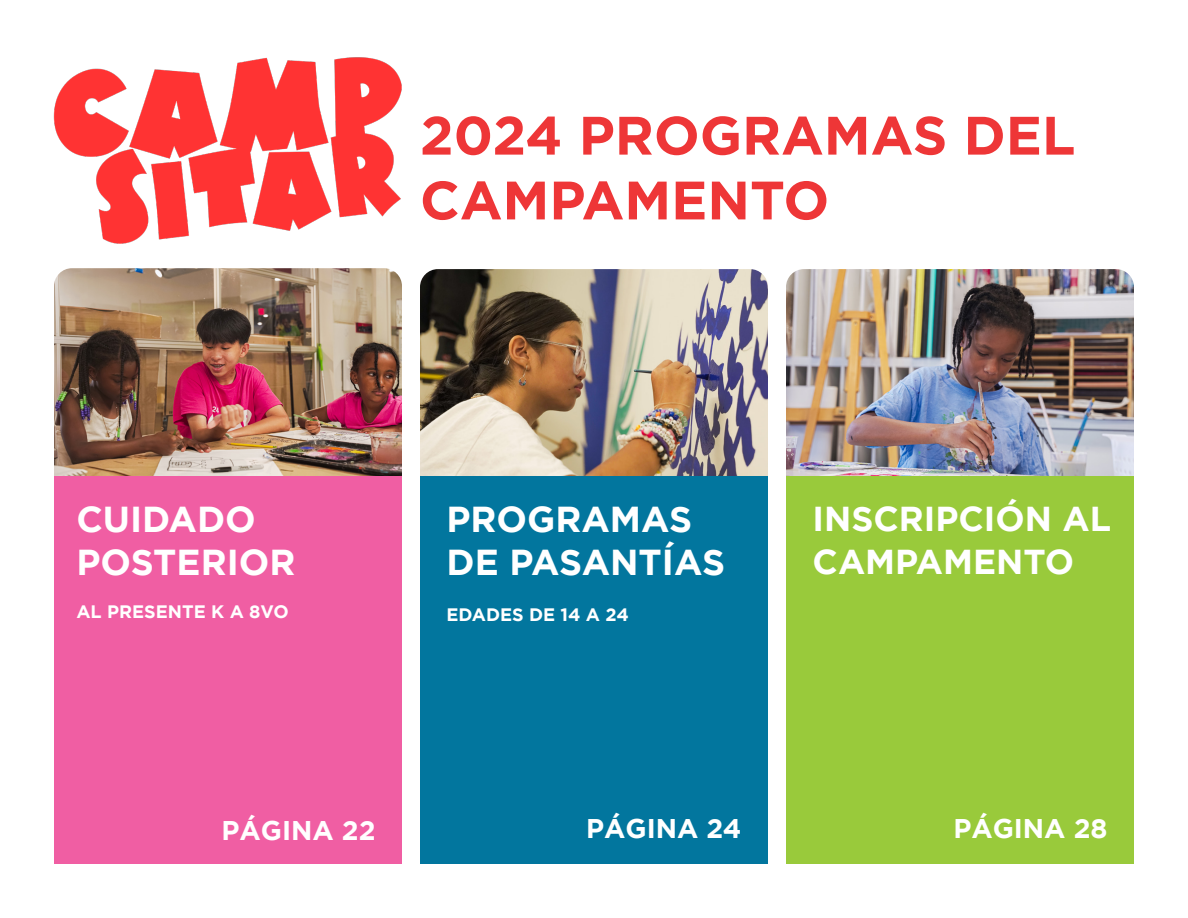
<style>
.page{position:relative;width:1188px;height:918px;background:#fff}
.page>*{position:absolute;margin:0;border:0;box-sizing:border-box;transform-origin:0 0}
.t1{font:700 54px/64.8px "Gotham";color:#ee3637}
.t2{font:700 36px/43.2px "Gotham";color:#fff}
.t3{font:700 34.5px/43.2px "Gotham";color:#fff}
.t4{font:700 27px "Gotham";color:#fff}
.t5{font:700 18px "Gotham";color:#fff}
</style>
<div class="page">
<img style="left:420px;top:269px;width:348px;height:207px">
<img style="left:786px;top:269px;width:348px;height:207px">
<img style="left:54px;top:268px;width:348px;height:208px">
<img style="left:53px;top:57px;width:349px;height:187px">
<div style="left:420px;top:476px;width:348px;height:388px;background:#02769e"></div>
<div style="left:786px;top:476px;width:348px;height:388px;background:#99ca3b"></div>
<div style="left:54px;top:476px;width:348px;height:388px;background:#f05ea3"></div>
<p class="t2" style="left:76px;top:496px;width:221px">CUIDADO<br>POSTERIOR</p>
<p class="t5" style="left:76px;top:601px;width:214px">AL PRESENTE K A 8VO</p>
<p class="t1" style="left:420px;top:102px;width:657px">2024 PROGRAMAS DEL<br>CAMPAMENTO</p>
<p class="t2" style="left:447px;top:496px;width:280px">PROGRAMAS<br>DE PASANTÍAS</p>
<p class="t5" style="left:447px;top:604px;width:184px">EDADES DE 14 A 24</p>
<p class="t3" style="left:813px;top:496px;width:300px">INSCRIPCIÓN AL<br>CAMPAMENTO</p>
<p class="t4" style="left:222px;top:815px;width:156px">PÁGINA 22</p>
<p class="t4" style="left:953px;top:813px;width:156px">PÁGINA 28</p>
<p class="t4" style="left:586px;top:813px;width:157px">PÁGINA 24</p>
</div>
